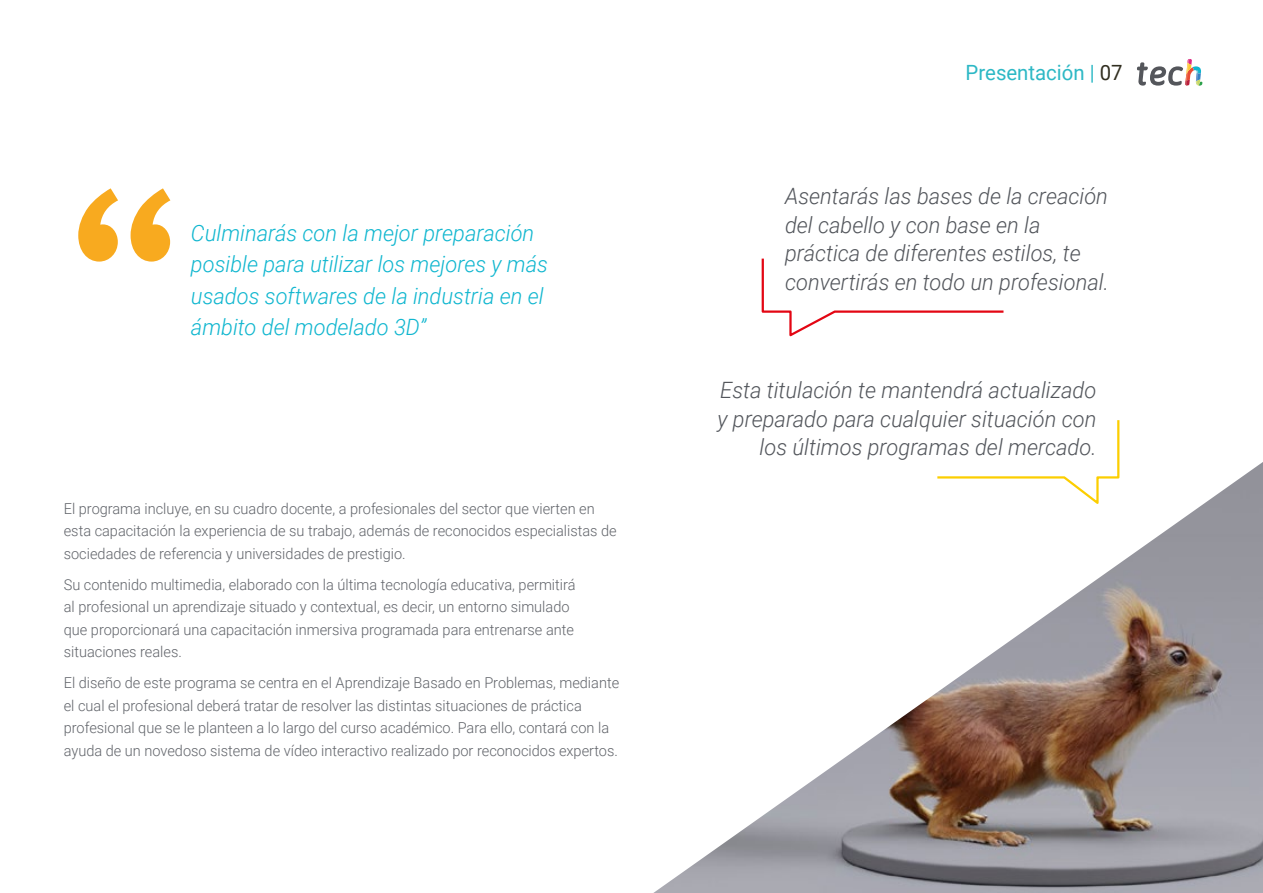
<style>
.page{position:relative;width:1263px;height:893px;background:#fff}
.page>*{position:absolute;margin:0;border:0;box-sizing:border-box;transform-origin:0 0}
.t1{font:italic 300 22.5px/28.5px "Roboto";color:#52555b;text-align:right}
.t2{font:italic 300 22.5px/31.5px "Roboto";color:#0fb6cf}
.t3{font:21px "Roboto";color:#2db8c5}
.t4{font:300 15px/22.5px "Roboto";color:#61646a}
.s1{color:#312e20}
</style>
<div class="page">
<svg style="left:1117px;top:420px;width:3px;height:42px"></svg>
<svg style="left:761px;top:258px;width:243px;height:79px"></svg>
<svg style="left:1137px;top:59px;width:65px;height:27px"></svg>
<img style="left:653px;top:462px;width:610px;height:431px">
<svg style="left:78px;top:188px;width:92px;height:74px"></svg>
<h1 class="t2" style="left:191px;top:216px;width:359px">Culminarás con la mejor preparación posible para utilizar los mejores y más usados softwares de la industria en el ámbito del modelado 3D”</h1>
<p class="t4" style="left:64px;top:497px;width:554px">El programa incluye, en su cuadro docente, a profesionales del sector que vierten en esta capacitación la experiencia de su trabajo, además de reconocidos especialistas de sociedades de referencia y universidades de prestigio.</p>
<p class="t4" style="left:64px;top:573px;width:513px">Su contenido multimedia, elaborado con la última tecnología educativa, permitirá al profesional un aprendizaje situado y contextual, es decir, un entorno simulado que proporcionará una capacitación inmersiva programada para entrenarse ante situaciones reales.</p>
<p class="t4" style="left:64px;top:671px;width:557px">El diseño de este programa se centra en el Aprendizaje Basado en Problemas, mediante el cual el profesional deberá tratar de resolver las distintas situaciones de práctica profesional que se le planteen a lo largo del curso académico. Para ello, contará con la ayuda de un novedoso sistema de vídeo interactivo realizado por reconocidos expertos.</p>
<h2 class="t3" style="left:966px;top:57px;width:159px">Presentación | <span class="s1">07</span></h2>
<h1 class="t1" style="left:785px;top:181px;width:325px;text-align:left">Asentarás las bases de la creación del cabello y con base en la práctica de diferentes estilos, te convertirás en todo un profesional.</h1>
<h1 class="t1" style="left:717px;top:375px;width:381px">Esta titulación te mantendrá actualizado y preparado para cualquier situación con los últimos programas del mercado.</h1>
</div>
